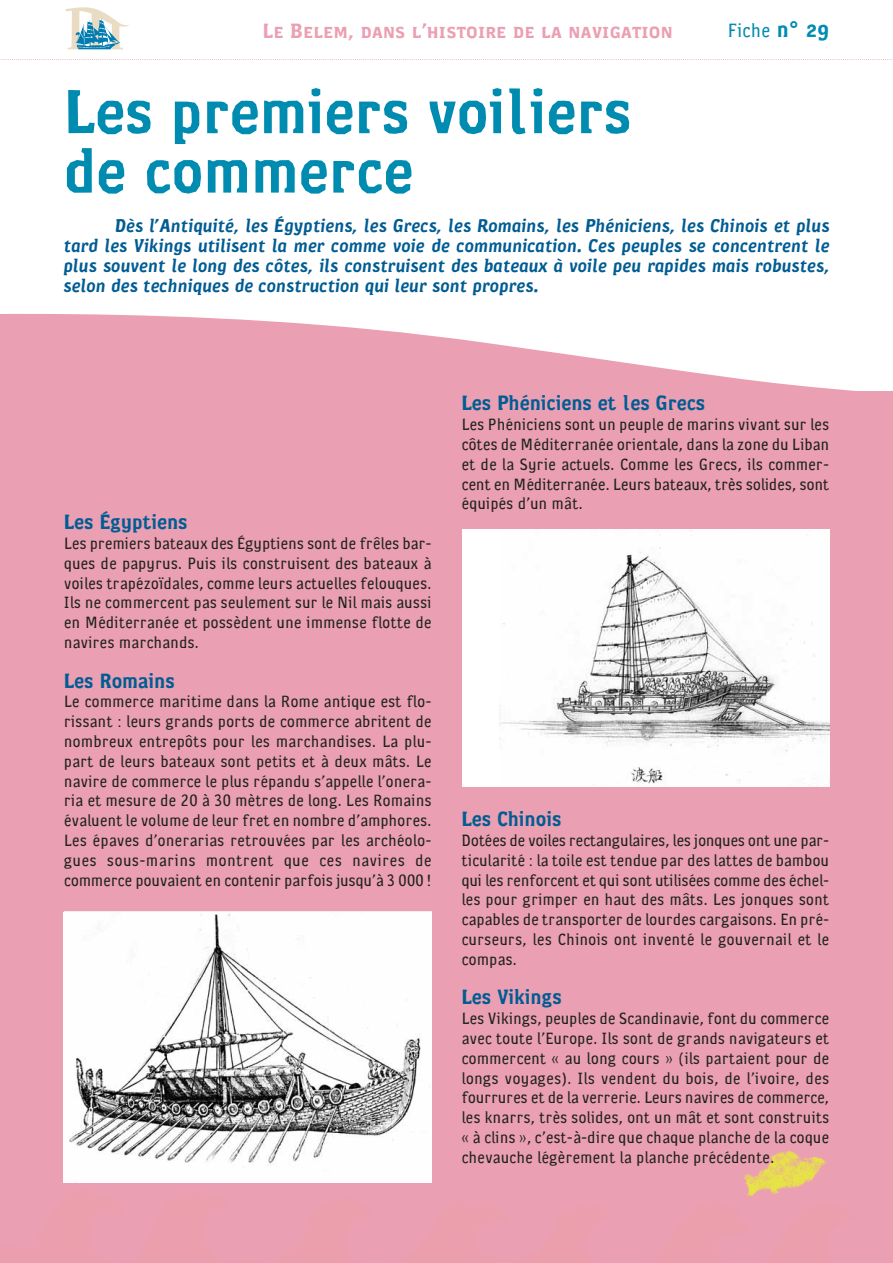
<style>
.page{position:relative;width:893px;height:1263px;background:#fff}
.page>*{position:absolute;margin:0;border:0;box-sizing:border-box;transform-origin:0 0}
.t1{font:700 63px/59.4px "Cornwall";color:#008cb0}
.t2{font:700 21px "Cornwall";color:#005c93}
.t3{font:21px "Cornwall Bold Caps";color:#eb9fb2}
.t4{font:300 19.5px "Cornwall";color:#008cb0}
.t5{font:italic 700 18.75px/19.8px "Cornwall";color:#005c93;text-align:justify}
.t6{font:300 16.5px/19.8px "Cornwall";letter-spacing:-.005em;color:#20231e;text-align:justify}
.s1{font-weight:700;font-size:22.5px}
.s2{font-family:"Cornwall Bold Caps";font-weight:400;font-size:22.5px}
</style>
<div class="page">
<div style="left:0;top:240px;width:893px;height:1023px;background:#eb9fb2"></div>
<svg style="left:0;top:240px;width:893px;height:151px;fill:#fff"></svg>
<svg style="left:65px;top:7px;width:64px;height:42px"></svg>
<img style="left:63px;top:1156px;width:369px;height:27px">
<svg style="left:0;top:59px;width:893px;height:1px"></svg>
<img style="left:64px;top:913px;width:368px;height:269px">
<svg style="left:38px;top:371px;width:50px;height:20px"></svg>
<svg style="left:829px;top:640px;width:1px;height:47px"></svg>
<svg style="left:436px;top:371px;width:49px;height:20px"></svg>
<img style="left:743px;top:1150px;width:84px;height:47px">
<div style="left:462px;top:529px;width:367px;height:258px;background:#fff"></div>
<img style="left:499px;top:530px;width:330px;height:257px">
<p class="t3" style="left:263px;top:19px;width:412px">Le Belem, dans l’histoire de la navigation</p>
<p class="t4" style="left:727px;top:25px;width:103px">Fiche <span class="s1">n</span><span class="s2">° 29</span></p>
<h1 class="t1" style="left:64px;top:88px;width:569px">Les premiers voiliers de commerce</h1>
<p class="t5" style="left:63px;top:219px;width:767px;text-indent:52px">Dès l’Antiquité, les Égyptiens, les Grecs, les Romains, les Phéniciens, les Chinois et plus tard les Vikings utilisent la mer comme voie de communication. Ces peuples se concentrent le plus souvent le long des côtes, ils construisent des bateaux à voile peu rapides mais robustes, selon des techniques de construction qui leur sont propres.</p>
<p class="t2" style="left:64px;top:514px;width:125px">Les Égyptiens</p>
<p class="t6" style="left:64px;top:536px;width:369px">Les premiers bateaux des Égyptiens sont de frêles bar&shy;ques de papyrus. Puis ils construisent des bateaux à voiles trapézoïdales, comme leurs actuelles felouques.<br>Ils ne commercent pas seulement sur le Nil mais aussi en Méditerranée et possèdent une immense flotte de navires marchands.</p>
<p class="t2" style="left:64px;top:673px;width:112px">Les Romains</p>
<p class="t6" style="left:64px;top:694px;width:369px">Le commerce maritime dans la Rome antique est flo&shy;rissant : leurs grands ports de commerce abritent de nombreux entrepôts pour les marchandises. La plu&shy;part de leurs bateaux sont petits et à deux mâts. Le navire de commerce le plus répandu s’appelle l’onera&shy;ria et mesure de 20 à 30 mètres de long. Les Romains évaluent le volume de leur fret en nombre d’amphores.<br>Les épaves d’onerarias retrouvées par les archéolo&shy;gues sous-marins montrent que ces navires de commerce pouvaient en contenir parfois jusqu’à 3 000!</p>
<p class="t2" style="left:461px;top:395px;width:245px">Les Phéniciens et les Grecs</p>
<p class="t6" style="left:461px;top:417px;width:369px">Les Phéniciens sont un peuple de marins vivant sur les côtes de Méditerranée orientale, dans la zone du Liban et de la Syrie actuels. Comme les Grecs, ils commer&shy;cent en Méditerranée. Leurs bateaux, très solides, sont équipés d’un mât.</p>
<p class="t2" style="left:461px;top:811px;width:101px">Les Chinois</p>
<p class="t6" style="left:461px;top:833px;width:369px">Dotées de voiles rectangulaires, les jonques ont une par&shy;ticularité : la toile est tendue par des lattes de bambou qui les renforcent et qui sont utilisées comme des échel&shy;les pour grimper en haut des mâts. Les jonques sont capables de transporter de lourdes cargaisons. En pré&shy;curseurs, les Chinois ont inventé le gouvernail et le compas.</p>
<p class="t2" style="left:461px;top:989px;width:102px">Les Vikings</p>
<p class="t6" style="left:461px;top:1011px;width:369px">Les Vikings, peuples de Scandinavie, font du commerce avec toute l’Europe. Ils sont de grands navigateurs et commercent « au long cours » (ils partaient pour de longs voyages). Ils vendent du bois, de l’ivoire, des fourrures et de la verrerie. Leurs navires de commerce, les knarrs, très solides, ont un mât et sont construits « à clins », c’est-à-dire que chaque planche de la coque chevauche légèrement la planche précédente.</p>
</div>
